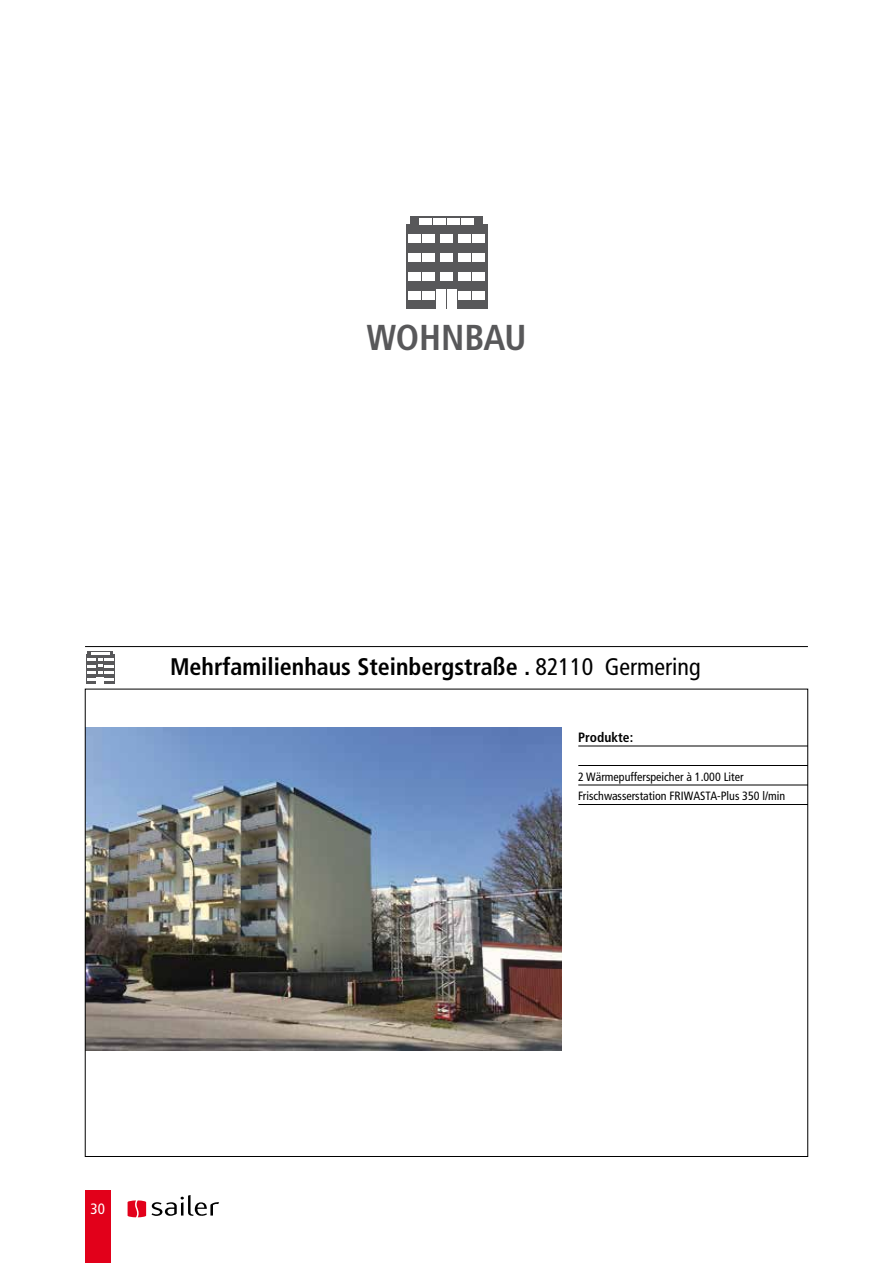
<style>
.page{position:relative;width:893px;height:1263px;background:#fff}
.page>*{position:absolute;margin:0;border:0;box-sizing:border-box;transform-origin:0 0}
.t1{font:700 condensed 36px "Frutiger";letter-spacing:-.01em;color:#58585a}
.t2{font:700 condensed 24px "Frutiger";color:#000}
.t3{font:condensed 15px "Frutiger";color:#fff}
.t4{font:700 condensed 13.5px "Frutiger";color:#000}
.t5{font:condensed 12px/19.5px "Frutiger";color:#000}
.s1{font-weight:400}
</style>
<div class="page">
<div style="left:85px;top:1191px;width:26px;height:72px;background:#e2001a"></div>
<svg style="left:152px;top:1195px;width:67px;height:21px"></svg>
<svg style="left:128px;top:1200px;width:18px;height:17px"></svg>
<hr style="left:578px;top:746px;width:230px;height:1px;background:#000">
<hr style="left:578px;top:765px;width:230px;height:1px;background:#000">
<hr style="left:578px;top:785px;width:230px;height:1px;background:#000">
<hr style="left:578px;top:804px;width:230px;height:1px;background:#000">
<img style="left:87px;top:727px;width:474px;height:323px">
<hr style="left:85px;top:646px;width:723px;height:1px;background:#000">
<div style="left:406px;top:225px;width:81px;height:84px;background:#58585a"></div>
<div style="left:447px;top:289px;width:9px;height:20px;background:#fff"></div>
<div style="left:437px;top:289px;width:9px;height:20px;background:#fff"></div>
<svg style="left:410px;top:216px;width:72px;height:9px"></svg>
<div style="left:409px;top:292px;width:12px;height:8px;background:#fff"></div>
<div style="left:422px;top:292px;width:13px;height:8px;background:#fff"></div>
<div style="left:458px;top:292px;width:12px;height:8px;background:#fff"></div>
<div style="left:472px;top:292px;width:12px;height:8px;background:#fff"></div>
<div style="left:409px;top:273px;width:12px;height:8px;background:#fff"></div>
<div style="left:422px;top:273px;width:13px;height:8px;background:#fff"></div>
<div style="left:458px;top:273px;width:12px;height:8px;background:#fff"></div>
<div style="left:440px;top:273px;width:13px;height:8px;background:#fff"></div>
<div style="left:440px;top:253px;width:13px;height:8px;background:#fff"></div>
<div style="left:440px;top:234px;width:13px;height:8px;background:#fff"></div>
<div style="left:472px;top:273px;width:12px;height:8px;background:#fff"></div>
<div style="left:409px;top:253px;width:12px;height:9px;background:#fff"></div>
<div style="left:422px;top:253px;width:13px;height:9px;background:#fff"></div>
<div style="left:458px;top:253px;width:12px;height:9px;background:#fff"></div>
<div style="left:472px;top:253px;width:12px;height:9px;background:#fff"></div>
<div style="left:409px;top:234px;width:12px;height:8px;background:#fff"></div>
<div style="left:422px;top:234px;width:13px;height:8px;background:#fff"></div>
<div style="left:458px;top:234px;width:12px;height:8px;background:#fff"></div>
<div style="left:472px;top:234px;width:12px;height:8px;background:#fff"></div>
<div style="left:420px;top:219px;width:12px;height:6px;background:#fff"></div>
<div style="left:433px;top:219px;width:13px;height:6px;background:#fff"></div>
<div style="left:447px;top:219px;width:12px;height:6px;background:#fff"></div>
<div style="left:461px;top:219px;width:12px;height:6px;background:#fff"></div>
<svg style="left:86px;top:654px;width:29px;height:30px"></svg>
<hr style="left:88px;top:651px;width:25px;height:4px;background:#58585a">
<svg style="left:87px;top:652px;width:26px;height:32px"></svg>
<h1 class="t1" style="left:366px;top:316px;width:162px">WOHNBAU</h1>
<h2 class="t2" style="left:170px;top:652px;width:532px">Mehrfamilienhaus Steinbergstraße . <span class="s1">82110 Germering</span></h2>
<p class="t4" style="left:578px;top:729px;width:56px">Produkte:</p>
<p class="t5" style="left:578px;top:767px;width:209px">2 Wärmepufferspeicher à 1.000 Liter<br>Frischwasserstation FRIWASTA-Plus 350 l/min</p>
<p class="t3" style="left:91px;top:1200px;width:16px">30</p>
</div>
